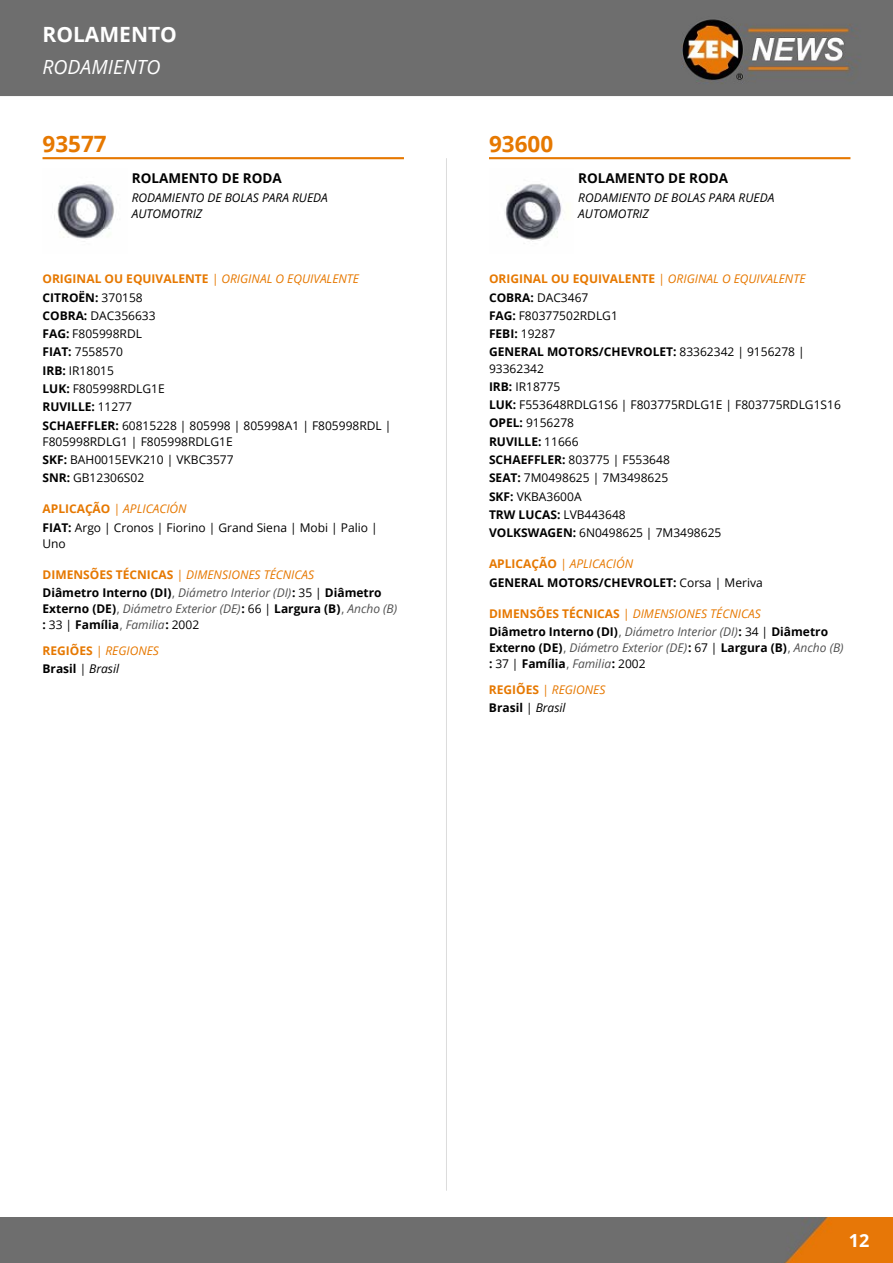
<style>
.page{position:relative;width:893px;height:1263px;background:#fff}
.page>*{position:absolute;margin:0;border:0;box-sizing:border-box;transform-origin:0 0}
.t1{font:700 22.5px "Open Sans";color:#e67800}
.t2{font:700 21px "Open Sans";color:#fff}
.t3{font:italic 19.5px "Open Sans";color:#fff}
.t4{font:700 18px "Open Sans";color:#fff}
.t5{font:700 13.5px "Open Sans";color:#000}
.t6{font:12px/18.3px "Open Sans";color:#000}
.t7{font:700 12px/18.3px "Open Sans";color:#000}
.t8{font:italic 12px/16.2px "Open Sans";color:#505050}
.t9{font:italic 12px/16.2px "Open Sans";color:#000}
.t10{font:italic 12px/18.3px "Open Sans";color:#e67800}
.s1{font-weight:700;color:#e67800}
.s2{font-style:italic;color:#e67800}
.s3{font-weight:700}
.s4{color:#e67800}
.s5{font-weight:400;font-style:italic;color:#e67800}
.s6{font-weight:400;color:#505050}
.s7{font-weight:400;font-style:italic;color:#505050}
.s8{font-weight:400}
.s9{font-weight:700;font-style:normal;color:#000}
.s10{font-style:normal}
.s11{font-style:normal;color:#000}
.s12{font-weight:700;font-style:normal}
.s13{color:#000}
</style>
<div class="page">
<div style="left:0;top:0;width:893px;height:96px;background:#6e6e6e"></div>
<img style="left:0;top:1217px;width:893px;height:46px">
<hr style="left:43px;top:157px;width:361px;height:2px;background:#e67800">
<img style="left:54px;top:184px;width:60px;height:58px">
<hr style="left:489px;top:157px;width:361px;height:2px;background:#e67800">
<img style="left:505px;top:183px;width:57px;height:61px">
<hr style="left:446px;top:158px;width:1px;height:1033px;background:#dcdcdc">
<h2 class="t2" style="left:43px;top:19px;width:136px">ROLAMENTO</h2>
<h3 class="t3" style="left:43px;top:54px;width:119px">RODAMIENTO</h3>
<h1 class="t1" style="left:43px;top:128px;width:66px">93577</h1>
<p class="t5" style="left:132px;top:168px;width:151px">ROLAMENTO DE RODA</p>
<p class="t9" style="left:132px;top:189px;width:198px">RODAMIENTO DE BOLAS PARA RUEDA<br>AUTOMOTRIZ</p>
<p class="t6" style="left:43px;top:269px;width:350px"><span class="s1">ORIGINAL OU EQUIVALENTE</span> <span class="s2">| ORIGINAL O EQUIVALENTE<br></span><span class="s3">CITROËN:</span> 370158<br><span class="s3">COBRA:</span> DAC356633<br><span class="s3">FAG:</span> F805998RDL<br><span class="s3">FIAT:</span> 7558570<br><span class="s3">IRB:</span> IR18015<br><span class="s3">LUK:</span> F805998RDLG1E<br><span class="s3">RUVILLE:</span> 11277<br><span class="s3">SCHAEFFLER:</span> 60815228 | 805998 | 805998A1 | F805998RDL |</p>
<p class="t6" style="left:43px;top:432px;width:193px;text-align:justify">F805998RDLG1 | F805998RDLG1E <span class="s3">SKF:</span> BAH0015EVK210 | VKBC3577<br><span class="s3">SNR:</span> GB12306S02</p>
<p class="t6" style="left:43px;top:500px;width:337px"><span class="s1">APLICAÇÃO</span> <span class="s2">| APLICACIÓN<br></span><span class="s3">FIAT:</span> Argo | Cronos | Fiorino | Grand Siena | Mobi | Palio |</p>
<p class="t6" style="left:43px;top:534px;width:25px">Uno</p>
<p class="t7" style="left:43px;top:565px;width:341px"><span class="s4">DIMENSÕES TÉCNICAS</span> <span class="s5">| DIMENSIONES TÉCNICAS<br></span>Diâmetro Interno (DI)<span class="s6">,</span> <span class="s7">Diámetro Interior (DI)</span>: <span class="s8">35 |</span> Diâmetro</p>
<p class="t8" style="left:43px;top:600px;width:356px"><span class="s9">Externo (DE)</span><span class="s10">,</span> Diámetro Exterior (DE)<span class="s9">:</span> <span class="s11">66 |</span> <span class="s9">Largura (B)</span><span class="s10">,</span> Ancho (B) <span class="s9">:</span> <span class="s11">33 |</span> <span class="s9">Família</span><span class="s10">,</span> Familia<span class="s9">:</span> <span class="s11">2002</span></p>
<p class="t10" style="left:43px;top:641px;width:118px"><span class="s12">REGIÕES</span> | REGIONES<br><span class="s9">Brasil</span> <span class="s13">| Brasil</span></p>
<h1 class="t1" style="left:489px;top:128px;width:66px">93600</h1>
<p class="t5" style="left:578px;top:168px;width:151px">ROLAMENTO DE RODA</p>
<p class="t9" style="left:578px;top:189px;width:198px">RODAMIENTO DE BOLAS PARA RUEDA<br>AUTOMOTRIZ</p>
<p class="t6" style="left:489px;top:269px;width:318px"><span class="s1">ORIGINAL OU EQUIVALENTE</span> <span class="s2">| ORIGINAL O EQUIVALENTE<br></span><span class="s3">COBRA:</span> DAC3467<br><span class="s3">FAG:</span> F80377502RDLG1<br><span class="s3">FEBI:</span> 19287<br><span class="s3">GENERAL MOTORS/CHEVROLET:</span> 83362342 | 9156278 |</p>
<p class="t6" style="left:489px;top:359px;width:353px">93362342<br><span class="s3">IRB:</span> IR18775<br><span class="s3">LUK:</span> F553648RDLG1S6 | F803775RDLG1E | F803775RDLG1S16<br><span class="s3">OPEL:</span> 9156278<br><span class="s3">RUVILLE:</span> 11666<br><span class="s3">SCHAEFFLER:</span> 803775 | F553648<br><span class="s3">SEAT:</span> 7M0498625 | 7M3498625<br><span class="s3">SKF:</span> VKBA3600A<br><span class="s3">TRW LUCAS:</span> LVB443648<br><span class="s3">VOLKSWAGEN:</span> 6N0498625 | 7M3498625</p>
<p class="t7" style="left:489px;top:554px;width:275px"><span class="s4">APLICAÇÃO</span> <span class="s5">| APLICACIÓN<br></span>GENERAL MOTORS/CHEVROLET: <span class="s8">Corsa | Meriva</span></p>
<p class="t7" style="left:489px;top:604px;width:341px"><span class="s4">DIMENSÕES TÉCNICAS</span> <span class="s5">| DIMENSIONES TÉCNICAS<br></span>Diâmetro Interno (DI)<span class="s6">,</span> <span class="s7">Diámetro Interior (DI)</span>: <span class="s8">34 |</span> Diâmetro</p>
<p class="t8" style="left:489px;top:639px;width:356px"><span class="s9">Externo (DE)</span><span class="s10">,</span> Diámetro Exterior (DE)<span class="s9">:</span> <span class="s11">67 |</span> <span class="s9">Largura (B)</span><span class="s10">,</span> Ancho (B) <span class="s9">:</span> <span class="s11">37 |</span> <span class="s9">Família</span><span class="s10">,</span> Familia<span class="s9">:</span> <span class="s11">2002</span></p>
<p class="t10" style="left:489px;top:680px;width:118px"><span class="s12">REGIÕES</span> | REGIONES<br><span class="s9">Brasil</span> <span class="s13">| Brasil</span></p>
<h3 class="t4" style="left:849px;top:1228px;width:22px">12</h3>
</div>
